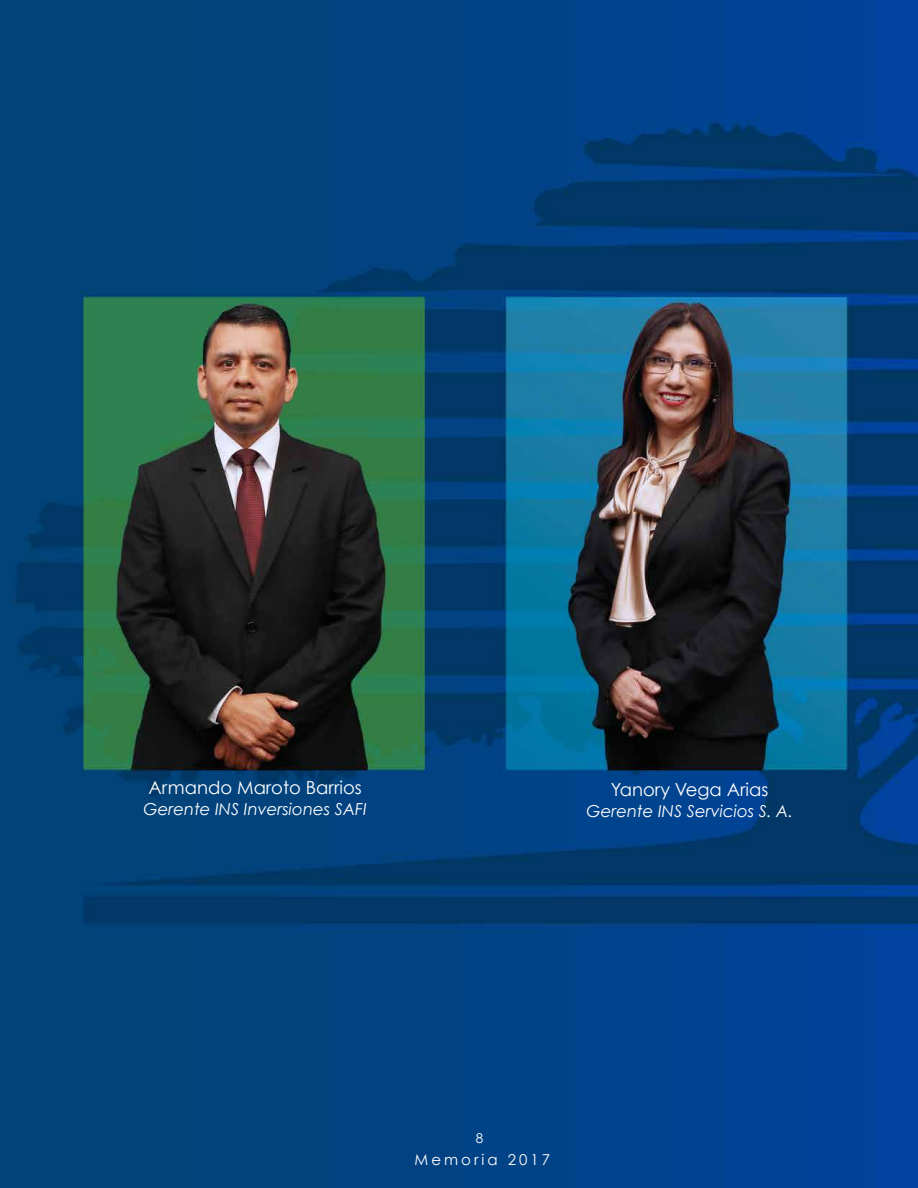
<style>
.page{position:relative;width:918px;height:1188px;background:#fff}
.page>*{position:absolute;margin:0;border:0;box-sizing:border-box;transform-origin:0 0}
.t1{font:18px "Century Gothic";color:#fff}
.t2{font:italic 16.5px "Century Gothic";color:#fff}
.t3{font:15px "Century Gothic";letter-spacing:.2em;color:#fff}
.t4{font:13.5px "Century Gothic";color:#fff}
</style>
<div class="page">
<img style="left:0;top:0;width:918px;height:1188px">
<p class="t1" style="left:149px;top:775px;width:215px">Armando Maroto Barrios</p>
<p class="t2" style="left:143px;top:798px;width:225px">Gerente INS Inversiones SAFI</p>
<p class="t1" style="left:611px;top:777px;width:159px">Yanory Vega Arias</p>
<p class="t2" style="left:586px;top:799px;width:208px">Gerente INS Servicios S. A.</p>
<p class="t4" style="left:476px;top:1129px;width:9px">8</p>
<p class="t3" style="left:415px;top:1149px;width:137px">Memoria 2017</p>
</div>
